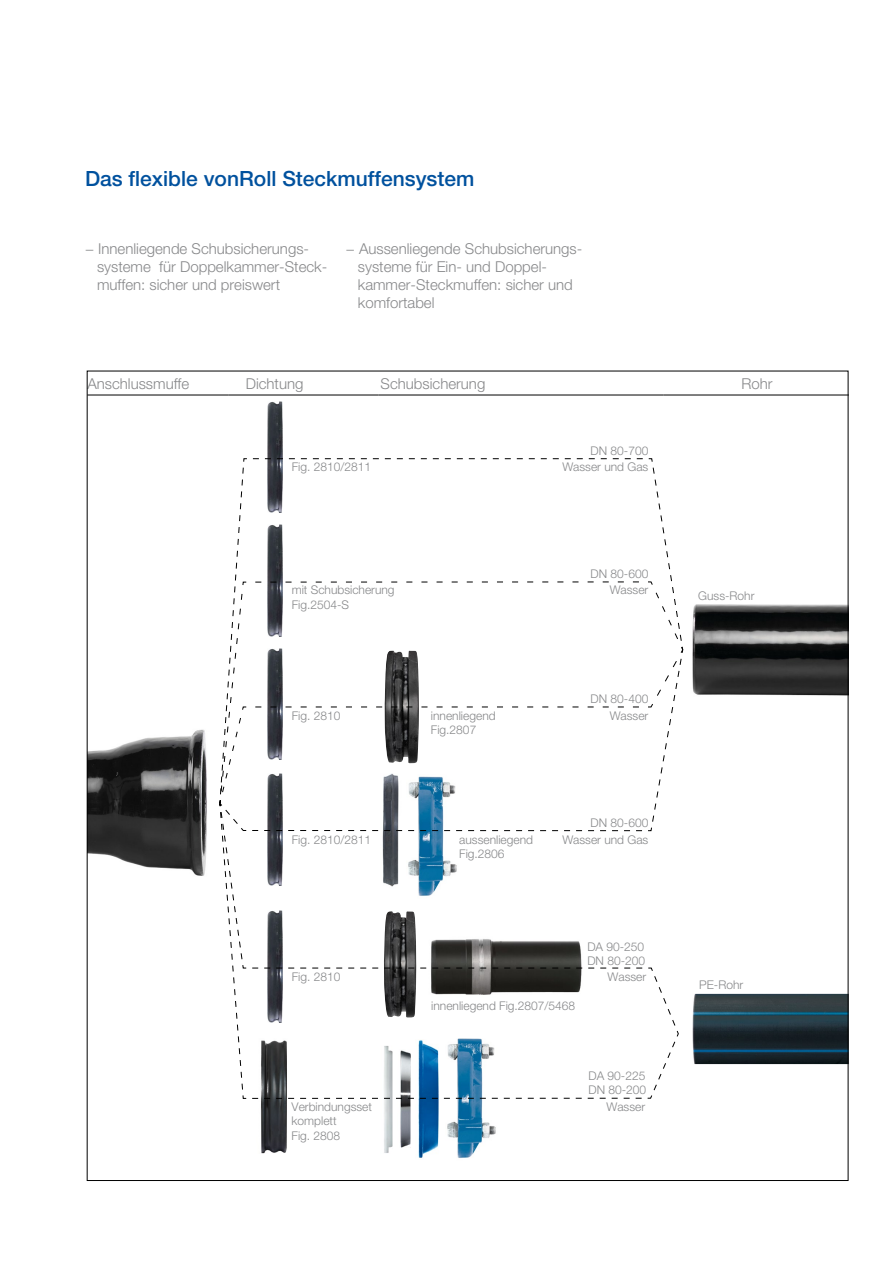
<style>
.page{position:relative;width:893px;height:1263px;background:#fff}
.page>*{position:absolute;margin:0;border:0;box-sizing:border-box;transform-origin:0 0}
.t1{font:500 21px "Helvetica Neue";color:#00519e}
.t2{font:300 15px/18px "Helvetica Neue";color:#87888a}
.t3{font:300 12px/14.4px "Helvetica Neue";color:#87888a}
</style>
<div class="page">
<hr style="left:87px;top:395px;width:142px;height:1px;background:#000">
<hr style="left:229px;top:395px;width:149px;height:1px;background:#000">
<hr style="left:378px;top:395px;width:285px;height:1px;background:#000">
<hr style="left:663px;top:395px;width:186px;height:1px;background:#000">
<img style="left:89px;top:729px;width:118px;height:147px">
<img style="left:267px;top:401px;width:16px;height:57px">
<img style="left:692px;top:604px;width:154px;height:92px">
<img style="left:692px;top:994px;width:157px;height:70px">
<img style="left:261px;top:1099px;width:26px;height:55px">
<img style="left:384px;top:1099px;width:8px;height:54px">
<img style="left:400px;top:1099px;width:10px;height:49px">
<img style="left:418px;top:1099px;width:21px;height:59px">
<img style="left:447px;top:1099px;width:49px;height:59px">
<svg style="left:243px;top:458px;width:410px;height:123px"></svg>
<svg style="left:653px;top:467px;width:19px;height:114px"></svg>
<svg style="left:235px;top:464px;width:9px;height:117px"></svg>
<svg style="left:220px;top:581px;width:463px;height:210px"></svg>
<svg style="left:219px;top:791px;width:460px;height:308px"></svg>
<h1 class="t1" style="left:85px;top:166px;width:391px">Das flexible vonRoll Steckmuffensystem</h1>
<p class="t2" style="left:97px;top:240px;width:232px;text-indent:-12px">− Innenliegende Schubsicherungs&shy;systeme für Doppelkammer-Steck&shy;muffen: sicher und preiswert</p>
<p class="t2" style="left:358px;top:240px;width:226px;text-indent:-12px">− Aussenliegende Schubsicherungs&shy;systeme für Ein- und Doppel&shy;kammer-Steckmuffen: sicher und komfortabel</p>
<p class="t2" style="left:87px;top:374px;width:103px">Anschlussmuffe</p>
<p class="t2" style="left:246px;top:374px;width:59px">Dichtung</p>
<p class="t2" style="left:381px;top:374px;width:106px">Schubsicherung</p>
<p class="t2" style="left:742px;top:374px;width:33px">Rohr</p>
<p class="t3" style="left:591px;top:444px;width:59px">DN 80-700</p>
<p class="t3" style="left:292px;top:459px;width:81px">Fig. 2810/2811</p>
<p class="t3" style="left:562px;top:459px;width:88px">Wasser und Gas</p>
<p class="t3" style="left:591px;top:566px;width:59px">DN 80-600</p>
<p class="t3" style="left:292px;top:582px;width:104px">mit Schubsicherung<br>Fig.2504-S</p>
<p class="t3" style="left:610px;top:582px;width:40px">Wasser</p>
<p class="t3" style="left:698px;top:588px;width:58px">Guss-Rohr</p>
<p class="t3" style="left:591px;top:691px;width:59px">DN 80-400</p>
<p class="t3" style="left:292px;top:708px;width:50px">Fig. 2810</p>
<p class="t3" style="left:431px;top:708px;width:66px">innenliegend<br>Fig.2807</p>
<p class="t3" style="left:610px;top:708px;width:40px">Wasser</p>
<p class="t3" style="left:591px;top:815px;width:59px">DN 80-600</p>
<p class="t3" style="left:292px;top:832px;width:81px">Fig. 2810/2811</p>
<p class="t3" style="left:459px;top:832px;width:75px">aussenliegend<br>Fig.2806</p>
<p class="t3" style="left:562px;top:832px;width:88px">Wasser und Gas</p>
<p class="t3" style="left:587px;top:939px;width:59px">DA 90-250<br>DN 80-200</p>
<p class="t3" style="left:292px;top:969px;width:50px">Fig. 2810</p>
<p class="t3" style="left:608px;top:969px;width:40px">Wasser</p>
<p class="t3" style="left:699px;top:977px;width:46px">PE-Rohr</p>
<p class="t3" style="left:431px;top:998px;width:146px">innenliegend Fig.2807/5468</p>
<p class="t3" style="left:588px;top:1068px;width:59px">DA 90-225<br>DN 80-200</p>
<p class="t3" style="left:292px;top:1099px;width:82px">Verbindungsset komplett<br>Fig. 2808</p>
<p class="t3" style="left:606px;top:1099px;width:40px">Wasser</p>
</div>
